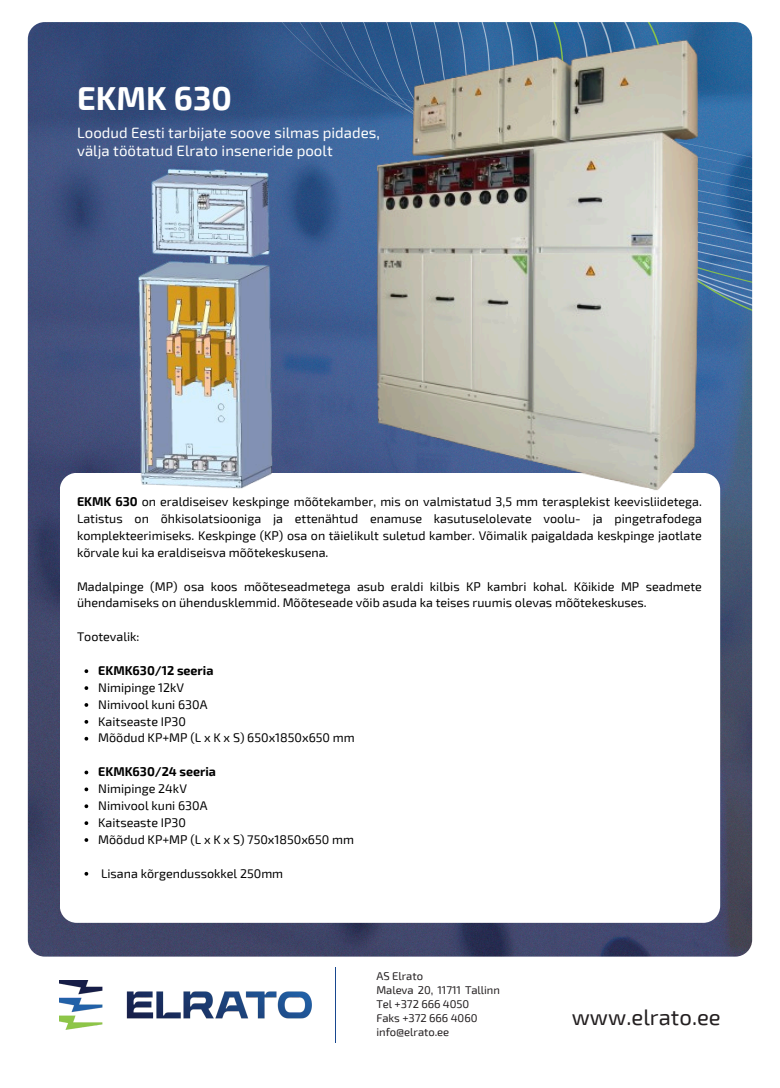
<style>
.page{position:relative;width:780px;height:1088px;background:#fff}
.page>*{position:absolute;margin:0;border:0;box-sizing:border-box;transform-origin:0 0}
.t1{font:700 32.5px "Exo 2";letter-spacing:.005em;color:#fff}
.t2{font:22px "Exo 2";color:#231f20}
.t3{font:15px/17.8px "Exo 2";letter-spacing:.005em;color:#fff}
.t4{font:12.5px/16.9px "Exo 2";color:#000;text-align:justify}
.t5{font:700 12.5px "Exo 2";color:#000}
.t6{font:11.25px/14px "Exo 2";letter-spacing:-.005em;color:#231f20}
.s1{font-weight:700}
</style>
<div class="page">
<hr style="left:336px;top:967px;width:1px;height:76px;background:#18488f">
<img style="left:28px;top:22px;width:724px;height:934px;border-radius:17px">
<div style="left:60px;top:473px;width:660px;height:449px;background:#fff;border-radius:17px"></div>
<img style="left:27px;top:156px;width:203px;height:356px">
<img style="left:230px;top:22px;width:523px;height:476px">
<svg style="left:85px;top:669px;width:3px;height:4px"></svg>
<svg style="left:85px;top:686px;width:3px;height:4px"></svg>
<svg style="left:85px;top:703px;width:3px;height:4px"></svg>
<svg style="left:85px;top:770px;width:3px;height:4px"></svg>
<svg style="left:85px;top:787px;width:3px;height:4px"></svg>
<svg style="left:85px;top:804px;width:3px;height:4px"></svg>
<svg style="left:85px;top:821px;width:3px;height:4px"></svg>
<svg style="left:85px;top:838px;width:3px;height:4px"></svg>
<img style="left:60px;top:980px;width:251px;height:49px">
<p class="t1" style="left:77px;top:77px;width:156px">EKMK 630</p>
<p class="t3" style="left:77px;top:123px;width:305px">Loodud Eesti tarbijate soove silmas pidades, välja töötatud Elrato inseneride poolt</p>
<h3 class="t4" style="left:77px;top:492px;width:626px"><span class="s1">EKMK 630</span> on eraldiseisev keskpinge mõõtekamber, mis on valmistatud 3,5 mm terasplekist keevisliidetega.<br>Latistus on õhkisolatsiooniga ja ettenähtud enamuse kasutuselolevate voolu- ja pingetrafodega komplekteerimiseks. Keskpinge (KP) osa on täielikult suletud kamber. Võimalik paigaldada keskpinge jaotlate kõrvale kui ka eraldiseisva mõõtekeskusena.</h3>
<p class="t4" style="left:77px;top:577px;width:626px">Madalpinge (MP) osa koos mõõteseadmetega asub eraldi kilbis KP kambri kohal. Kõikide MP seadmete ühendamiseks on ühendusklemmid. Mõõteseade võib asuda ka teises ruumis olevas mõõtekeskuses.</p>
<p class="t4" style="left:77px;top:627px;width:64px">Tootevalik:</p>
<p class="t5" style="left:98px;top:662px;width:117px">EKMK630/12 seeria</p>
<p class="t4" style="left:98px;top:678px;width:88px">Nimipinge 12kV</p>
<p class="t4" style="left:98px;top:695px;width:111px">Nimivool kuni 630A</p>
<p class="t4" style="left:98px;top:712px;width:89px">Kaitseaste IP30</p>
<p class="t4" style="left:98px;top:729px;width:258px">Mõõdud KP+MP (L x K x S) 650x1850x650 mm</p>
<p class="t5" style="left:98px;top:763px;width:119px">EKMK630/24 seeria</p>
<p class="t4" style="left:98px;top:779px;width:90px">Nimipinge 24kV</p>
<p class="t4" style="left:98px;top:796px;width:111px">Nimivool kuni 630A</p>
<p class="t4" style="left:98px;top:813px;width:89px">Kaitseaste IP30</p>
<p class="t4" style="left:98px;top:830px;width:257px">Mõõdud KP+MP (L x K x S) 750x1850x650 mm</p>
<p class="t4" style="left:101px;top:864px;width:184px">Lisana kõrgendussokkel 250mm</p>
<p class="t6" style="left:377px;top:968px;width:48px">AS Elrato</p>
<p class="t6" style="left:377px;top:982px;width:125px">Maleva 20, 11711 Tallinn<br>Tel +372 666 4050</p>
<p class="t6" style="left:377px;top:1010px;width:103px">Faks +372 666 4060 info@elrato.ee</p>
<p class="t2" style="left:572px;top:1003px;width:151px">www.elrato.ee</p>
</div>
